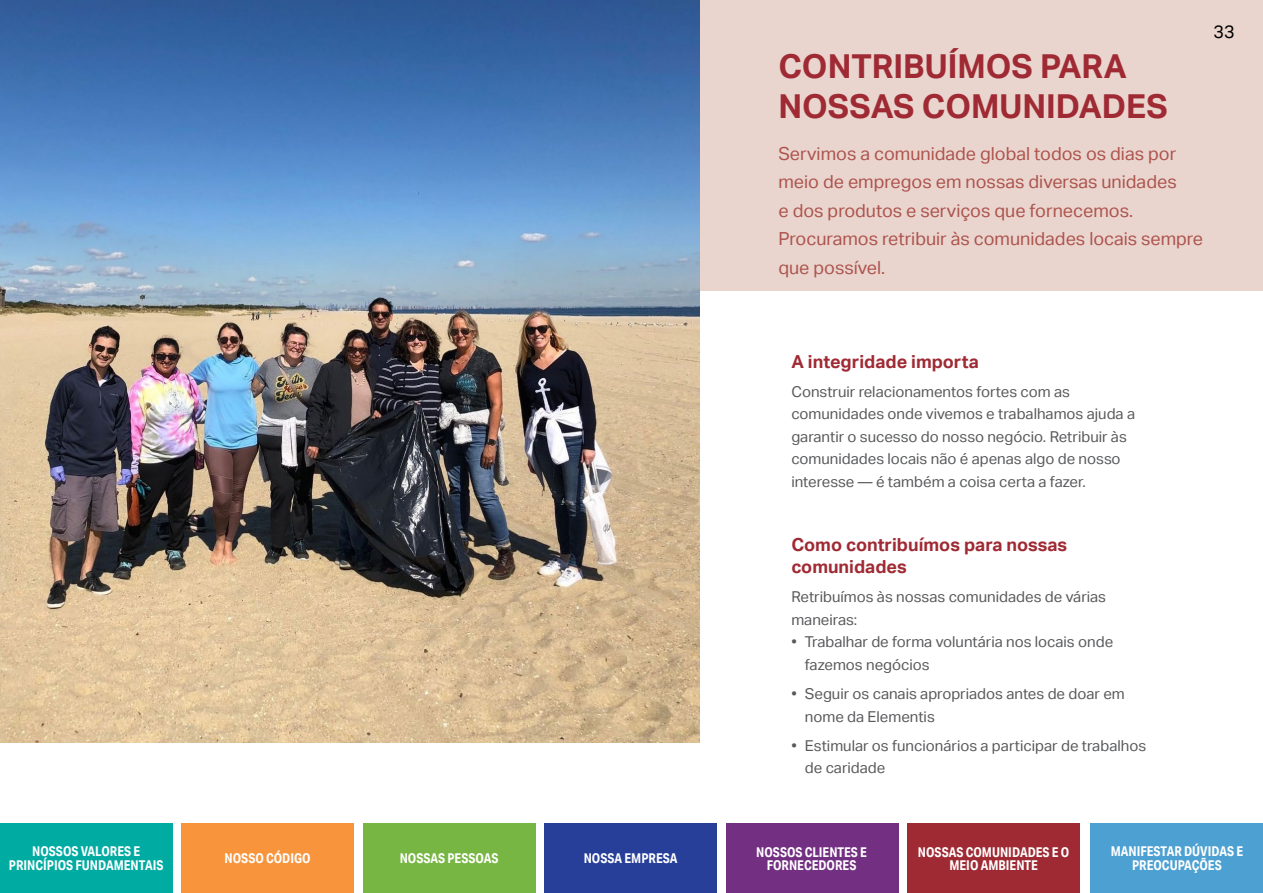
<style>
.page{position:relative;width:1263px;height:893px;background:#fff}
.page>*{position:absolute;margin:0;border:0;box-sizing:border-box;transform-origin:0 0}
.t1{font:700 33px/39.6px "Aktiv Grotesk";color:#9f2a34}
.t2{font:18px/28.5px "Aktiv Grotesk";color:#ad534d}
.t3{font:700 18px/21.6px "Aktiv Grotesk";color:#9f2a34}
.t4{font:18px "Aktiv Grotesk";color:#000}
.t5{font:15px/22.5px "Aktiv Grotesk";color:#58595b}
.t6{font:700 13.5px/13.5px "Aktiv Grotesk Cd";color:#fff;text-align:center}
</style>
<div class="page">
<div style="left:0;top:0;width:1263px;height:290px;background:#e9d5ce"></div>
<img style="left:0;top:0;width:699px;height:743px">
<div style="left:0;top:824px;width:172px;height:69px;background:#00aba2"></div>
<div style="left:182px;top:824px;width:172px;height:69px;background:#f7943c"></div>
<div style="left:363px;top:824px;width:172px;height:69px;background:#78b643"></div>
<div style="left:907px;top:824px;width:173px;height:69px;background:#9f2a34"></div>
<div style="left:1091px;top:824px;width:172px;height:69px;background:#4da1d2"></div>
<div style="left:726px;top:824px;width:172px;height:69px;background:#732f81"></div>
<div style="left:544px;top:823px;width:173px;height:70px;background:#273f99"></div>
<h1 class="t1" style="left:778px;top:47px;width:391px">CONTRIBUÍMOS PARA<br>NOSSAS COMUNIDADES</h1>
<p class="t2" style="left:778px;top:139px;width:426px">Servimos a comunidade global todos os dias por meio de empregos em nossas diversas unidades<br>e dos produtos e serviços que fornecemos.<br>Procuramos retribuir às comunidades locais sempre que possível.</p>
<p class="t4" style="left:1213px;top:21px;width:23px">33</p>
<p class="t3" style="left:791px;top:351px;width:189px">A integridade importa</p>
<p class="t5" style="left:791px;top:380px;width:345px">Construir relacionamentos fortes com as comunidades onde vivemos e trabalhamos ajuda a garantir o sucesso do nosso negócio. Retribuir às comunidades locais não é apenas algo de nosso interesse –– é também a coisa certa a fazer.</p>
<p class="t3" style="left:791px;top:534px;width:277px">Como contribuímos para nossas comunidades</p>
<p class="t5" style="left:791px;top:586px;width:316px">Retribuímos às nossas comunidades de várias maneiras:</p>
<p class="t5" style="left:805px;top:631px;width:310px;text-indent:-14px">• Trabalhar de forma voluntária nos locais onde fazemos negócios</p>
<p class="t5" style="left:805px;top:683px;width:321px;text-indent:-14px">• Seguir os canais apropriados antes de doar em nome da Elementis</p>
<p class="t5" style="left:805px;top:734px;width:343px;text-indent:-14px">• Estimular os funcionários a participar de trabalhos de caridade</p>
<p class="t6" style="left:9px;top:845px;width:156px">NOSSOS VALORES E<br>PRINCÍPIOS FUNDAMENTAIS</p>
<p class="t6" style="left:225px;top:851px;width:88px">NOSSO CÓDIGO</p>
<p class="t6" style="left:400px;top:851px;width:100px">NOSSAS PESSOAS</p>
<p class="t6" style="left:918px;top:845px;width:153px">NOSSAS COMUNIDADES E O<br>MEIO AMBIENTE</p>
<p class="t6" style="left:1111px;top:845px;width:134px">MANIFESTAR DÚVIDAS E<br>PREOCUPAÇÕES</p>
<p class="t6" style="left:756px;top:845px;width:112px">NOSSOS CLIENTES E<br>FORNECEDORES</p>
<p class="t6" style="left:584px;top:851px;width:95px">NOSSA EMPRESA</p>
</div>
